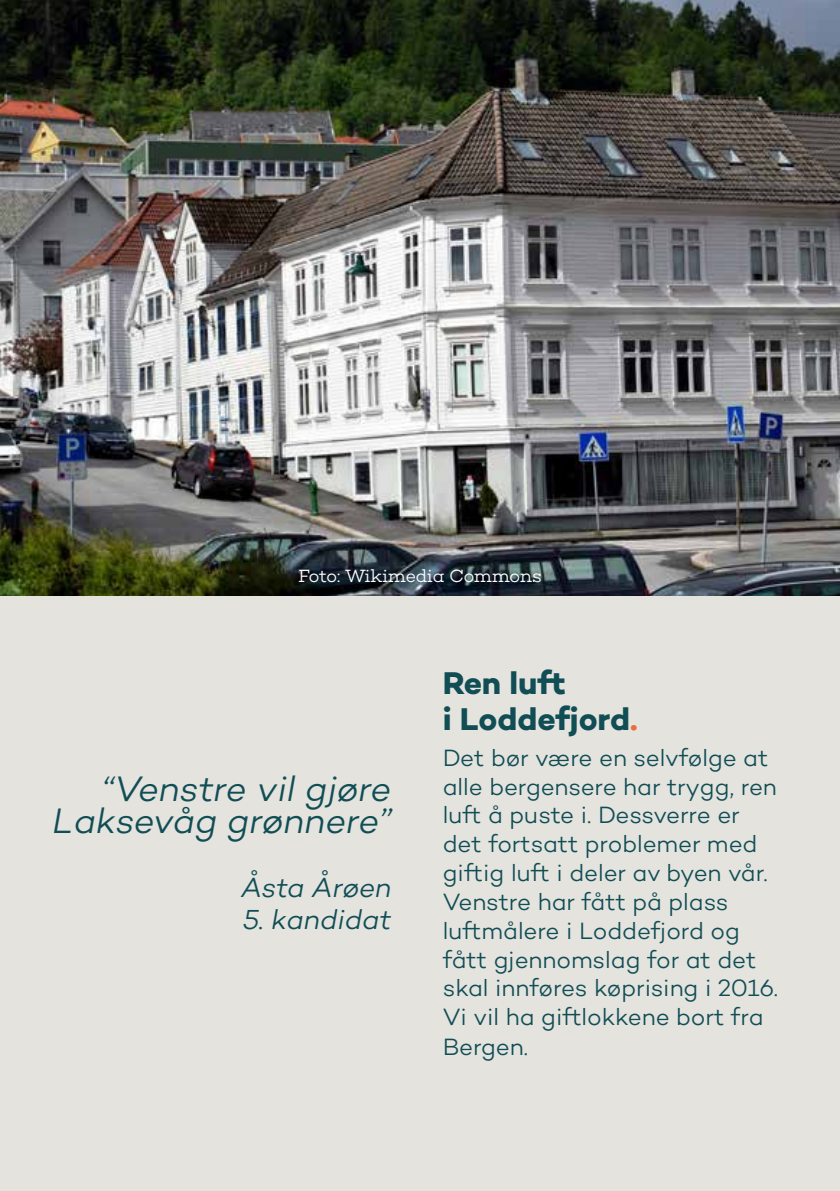
<style>
.page{position:relative;width:840px;height:1191px;background:#fff}
.page>*{position:absolute;margin:0;border:0;box-sizing:border-box;transform-origin:0 0}
.t1{font:italic 300 36px/32px "Campton";letter-spacing:-.01em;color:#114d55;text-align:right}
.t2{font:700 32px/36px "Campton";letter-spacing:-.005em;color:#114d55}
.t3{font:italic 300 28px "Campton";letter-spacing:-.005em;color:#114d55}
.t4{font:300 24px/29px "Campton";letter-spacing:-.005em;color:#114d55}
.t5{font:300 18px "Choplin";letter-spacing:-.02em;color:#fff}
.s1{color:#ed6b3f}
</style>
<div class="page">
<div style="left:0;top:0;width:839px;height:1191px;background:#e4e3de"></div>
<img style="left:0;top:0;width:839px;height:595px">
<p class="t5" style="left:298px;top:565px;width:245px">Foto: Wikimedia Commons</p>
<h1 class="t1" style="left:52px;top:772px;width:340px">“Venstre vil gjøre<br>Laksevåg grønnere”</h1>
<p class="t3" style="left:241px;top:870px;width:152px">Åsta Årøen</p>
<p class="t3" style="left:243px;top:902px;width:150px">5. kandidat</p>
<h2 class="t2" style="left:442px;top:664px;width:196px">Ren luft<br>i Loddefjord<span class="s1">.</span></h2>
<p class="t4" style="left:442px;top:743px;width:337px">Det bør være en selvfølge at alle bergensere har trygg, ren luft å puste i. Dessverre er det fortsatt problemer med giftig luft i deler av byen vår.<br>Venstre har fått på plass luftmålere i Loddefjord og fått gjennomslag for at det skal innføres køprising i 2016.<br>Vi vil ha giftlokkene bort fra<br>Bergen.</p>
</div>
